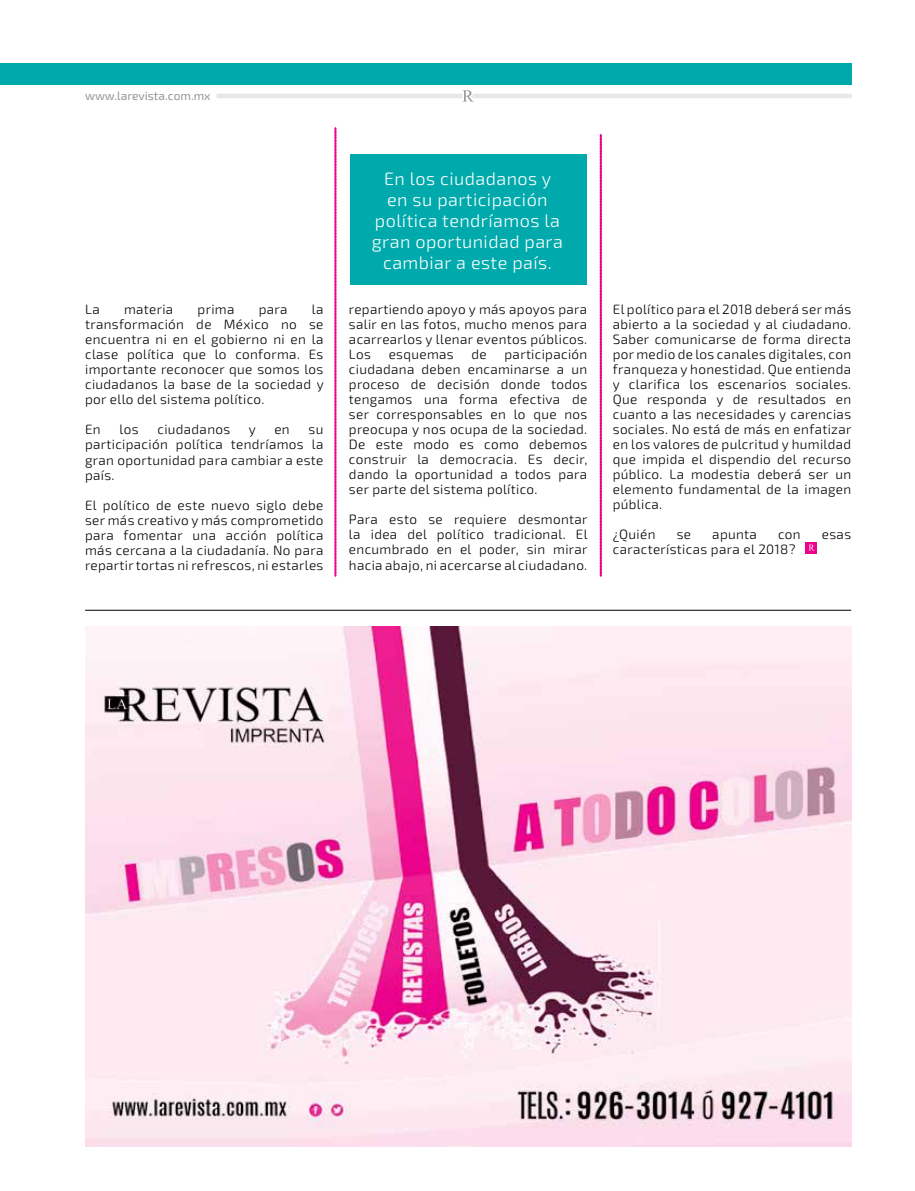
<style>
.page{position:relative;width:915px;height:1191px;background:#fff}
.page>*{position:absolute;margin:0;border:0;box-sizing:border-box;transform-origin:0 0}
.t1{font:300 18px/21px "Exo 2";letter-spacing:.025em;color:#fff;text-align:center}
.t2{font:300 13.5px/15px "Exo 2";letter-spacing:.025em;color:#000;text-align:justify}
.t3{font:12px "Exo 2";color:#939598}
</style>
<div class="page">
<hr style="left:474px;top:94px;width:377px;height:4px;background:#e6e7e8">
<hr style="left:216px;top:94px;width:258px;height:4px;background:#e6e7e8">
<svg style="left:462px;top:90px;width:12px;height:12px"></svg>
<svg style="left:334px;top:127px;width:2px;height:449px"></svg>
<svg style="left:599px;top:134px;width:2px;height:442px"></svg>
<div style="left:0;top:64px;width:851px;height:21px;background:#00aaac"></div>
<hr style="left:85px;top:610px;width:765px;height:1px;background:#000">
<img style="left:85px;top:627px;width:765px;height:519px">
<div style="left:805px;top:542px;width:11px;height:11px;background:#ec008c"></div>
<svg style="left:808px;top:544px;width:6px;height:6px"></svg>
<div style="left:349px;top:154px;width:237px;height:130px;background:#00aaac"></div>
<p class="t3" style="left:85px;top:89px;width:127px">www.larevista.com.mx</p>
<p class="t2" style="left:85px;top:302px;width:240px;text-indent:227px">la transformación de México no se encuentra ni en el gobierno ni en la clase política que lo conforma. Es importante reconocer que somos los ciudadanos la base de la sociedad y por ello del sistema político.</p>
<p class="t2" style="left:85px;top:422px;width:17px">En</p>
<p class="t2" style="left:120px;top:422px;width:20px">los</p>
<p class="t2" style="left:157px;top:422px;width:74px">ciudadanos</p>
<p class="t2" style="left:249px;top:422px;width:9px">y</p>
<p class="t2" style="left:274px;top:422px;width:17px">en</p>
<p class="t2" style="left:85px;top:302px;width:16px">La</p>
<p class="t2" style="left:124px;top:302px;width:51px">materia</p>
<p class="t2" style="left:197px;top:302px;width:38px">prima</p>
<p class="t2" style="left:259px;top:302px;width:30px">para</p>
<p class="t2" style="left:85px;top:422px;width:240px;text-indent:223px">su participación política tendríamos la gran oportunidad para cambiar a este país.</p>
<p class="t2" style="left:85px;top:497px;width:240px">El político de este nuevo siglo debe ser más creativo y más comprometido para fomentar una acción política más cercana a la ciudadanía. No para repartir tortas ni refrescos, ni estarles</p>
<h1 class="t1" style="left:372px;top:168px;width:192px">En los ciudadanos y en su participación política tendríamos la gran oportunidad para cambiar a este país.</h1>
<p class="t2" style="left:349px;top:302px;width:240px">repartiendo apoyo y más apoyos para salir en las fotos, mucho menos para acarrearlos y llenar eventos públicos.<br>Los</p>
<p class="t2" style="left:349px;top:347px;width:240px;text-indent:155px">participación ciudadana deben encaminarse a un proceso de decisión donde todos tengamos una forma efectiva de ser corresponsables en lo que nos preocupa y nos ocupa de la sociedad.<br>De este modo es como debemos construir la democracia. Es decir, dando la oportunidad a todos para ser parte del sistema político.</p>
<p class="t2" style="left:349px;top:512px;width:240px">Para esto se requiere desmontar la idea del político tradicional. El encumbrado en el poder, sin mirar hacia abajo, ni acercarse al ciudadano.</p>
<p class="t2" style="left:388px;top:347px;width:66px">esquemas</p>
<p class="t2" style="left:471px;top:347px;width:17px">de</p>
<p class="t2" style="left:612px;top:302px;width:240px">El político para el 2018 deberá ser más abierto a la sociedad y al ciudadano.<br>Saber comunicarse de forma directa por medio de los canales digitales, con franqueza y honestidad. Que entienda y clarifica los escenarios sociales.<br>Que responda y de resultados en cuanto a las necesidades y carencias sociales. No está de más en enfatizar en los valores de pulcritud y humildad que impida el dispendio del recurso público. La modestia deberá ser un elemento fundamental de la imagen pública.</p>
<p class="t2" style="left:612px;top:527px;width:44px">¿Quién</p>
<p class="t2" style="left:676px;top:527px;width:16px">se</p>
<p class="t2" style="left:712px;top:527px;width:46px">apunta</p>
<p class="t2" style="left:777px;top:527px;width:24px">con</p>
<p class="t2" style="left:821px;top:527px;width:31px">esas</p>
<p class="t2" style="left:612px;top:542px;width:184px">características para el 2018?</p>
</div>
